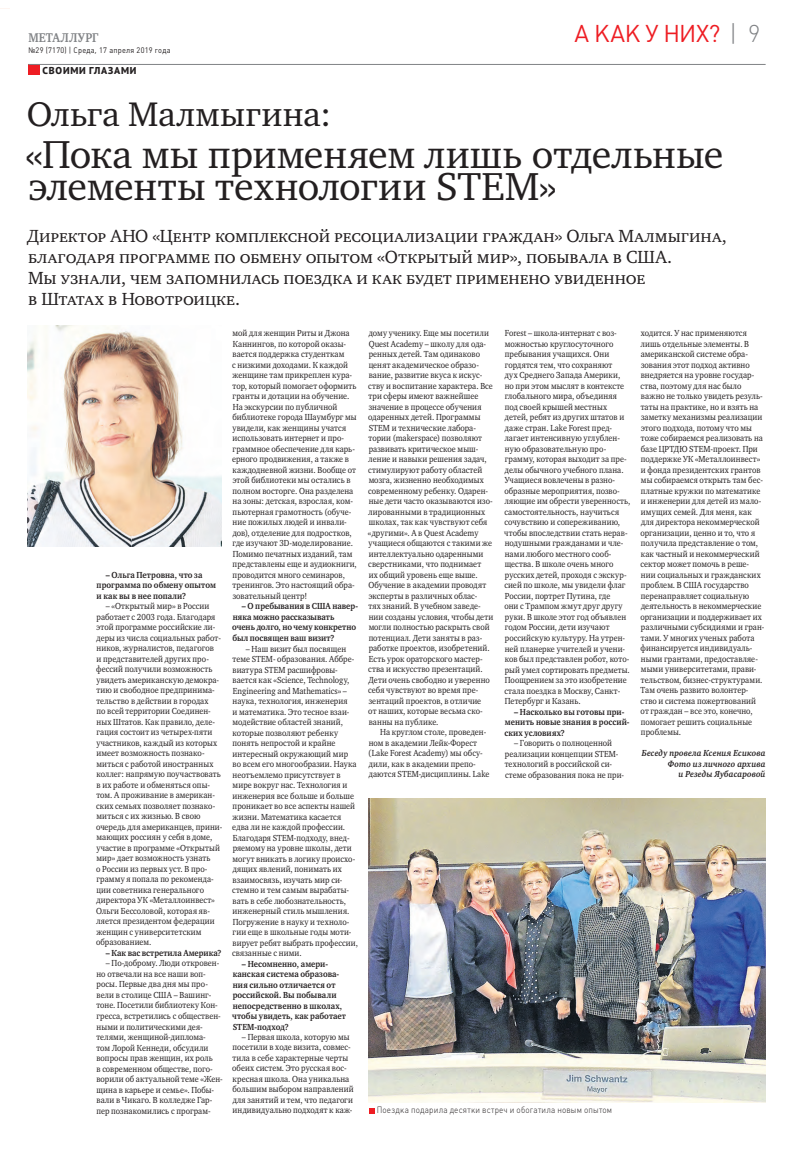
<style>
.page{position:relative;width:794px;height:1157px;background:#fff}
.page>*{position:absolute;margin:0;border:0;box-sizing:border-box;transform-origin:0 0}
.t1{font:40px/31.5px "Charter C";color:#231f20}
.t2{font:35px "Charter C";letter-spacing:.005em;color:#231f20}
.t3{font:24px "Plumb";letter-spacing:-.015em;color:#ee1d23}
.t4{font:18px/21px "Charter SCC";letter-spacing:-.005em;color:#231f20}
.t5{font:700 13px "Charter C";letter-spacing:.025em;color:#808285;scale:.9 1}
.t6{font:800 10px "PT Sans Pro";letter-spacing:.08em;color:#231f20}
.t7{font:9px/10.5px "Charter C";letter-spacing:.01em;color:#231f20;scale:.9 1}
.t8{font:700 9px/10.5px "Charter C";letter-spacing:.005em;color:#231f20;scale:.9 1}
.t9{font:italic 700 9px/10.5px "Charter C";letter-spacing:.015em;color:#231f20;text-align:right;scale:.91 1}
.t10{font:300 9px "Plumb";letter-spacing:.02em;color:#231f20;scale:.9 1}
.t11{font:8px "Plumb";letter-spacing:.03em;color:#231f20;scale:.92 1}
.s1{font-weight:300;color:#808285}
</style>
<div class="page">
<div style="left:28px;top:65px;width:11px;height:10px;background:#ee1d23"></div>
<hr style="left:28px;top:64px;width:737px;height:1px;background:#808285">
<img style="left:369px;top:798px;width:396px;height:304px">
<img style="left:28px;top:325px;width:193px;height:221px">
<svg style="left:369px;top:1108px;width:5px;height:5px"></svg>
<h3 class="t5" style="left:28px;top:30px;width:80px">МЕТАЛЛУРГ</h3>
<h3 class="t3" style="left:574px;top:20px;width:187px">А КАК У НИХ? <span class="s1">| 9</span></h3>
<p class="t11" style="left:28px;top:45px;width:156px">№29 (7170) | Среда, 17 апреля 2019 года</p>
<p class="t6" style="left:42px;top:64px;width:95px">СВОИМИ ГЛАЗАМИ</p>
<h2 class="t2" style="left:27px;top:100px;width:306px">Ольга Малмыгина:</h2>
<h1 class="t1" style="left:26px;top:142px;width:699px">«Пока мы применяем лишь отдельные элементы технологии STEM»</h1>
<p class="t4" style="left:27px;top:227px;width:701px">Директор АНО «Центр комплексной ресоциализации граждан» Ольга Малмыгина, благодаря программе по обмену опытом «Открытый мир», побывала в США.<br>Мы узнали, чем запомнилась поездка и как будет применено увиденное<br>в Штатах в Новотроицке.</p>
<p class="t8" style="left:97px;top:569px;width:134px;text-indent:9px">– Ольга Петровна, что за программа по обмену опытом и как вы в нее попали?</p>
<p class="t7" style="left:96px;top:601px;width:142px;text-indent:10px">– «Открытый мир» в России работает с 2003 года. Благодаря этой программе российские ли&shy;деры из числа социальных работ&shy;ников, журналистов, педагогов<br>и представителей других про&shy;фессий получили возможность увидеть американскую демокра&shy;тию и свободное предпринима&shy;тельство в действии в городах<br>по всей территории Соединен&shy;ных Штатов. Как правило, деле&shy;гация состоит из четырех-пяти участников, каждый из которых имеет возможность познако&shy;миться с работой иностранных коллег: напрямую поучаствовать в их работе и обменяться опы&shy;том. А проживание в американ&shy;ских семьях позволяет познако&shy;миться с их жизнью. В свою очередь для американцев, прини&shy;мающих россиян у себя в доме, участие в программе «Открытый мир» дает возможность узнать<br>о России из первых уст. В про&shy;грамму я попала по рекоменда&shy;ции советника генерального директора УК «Металлоинвест»<br>Ольги Бессоловой, которая яв&shy;ляется президентом федерации женщин с университетским образованием.</p>
<p class="t8" style="left:106px;top:947px;width:130px">– Как вас встретила Америка?</p>
<p class="t7" style="left:96px;top:959px;width:142px;text-indent:9px">– По-доброму. Люди откровен&shy;но отвечали на все наши воп&shy;росы. Первые два дня мы про&shy;вели в столице США – Вашинг&shy;тоне. Посетили библиотеку Кон&shy;гресса, встретились с обществен&shy;ными и политическими дея&shy;телями, женщиной-диплома-<br>том Лорой Кеннеди, обсудили вопросы прав женщин, их роль<br>в современном обществе, пого&shy;ворили об актуальной теме «Жен&shy;щина в карьере и семье». Побы&shy;вали в Чикаго. В колледже Гар&shy;пер познакомились с програм-</p>
<p class="t7" style="left:232px;top:329px;width:140px">мой для женщин Риты и Джона<br>Каннингов, по которой оказы&shy;вается поддержка студенткам<br>с низкими доходами. К каждой женщине там прикреплен кура&shy;тор, который помогает оформить гранты и дотации на обучение.<br>На экскурсии по публичной библиотеке города Шаумбург мы увидели, как женщины учатся использовать интернет и про&shy;граммное обеспечение для карь&shy;ерного продвижения, а также в каждодневной жизни. Вообще от этой библиотеки мы остались в полном восторге. Она разделена на зоны: детская, взрослая, ком&shy;пьютерная грамотность (обуче&shy;ние пожилых людей и инвали&shy;дов), отделение для подростков, где изучают 3D-моделирование.<br>Помимо печатных изданий, там представлены еще и аудиокниги, проводится много семинаров, тренингов. Это настоящий обра&shy;зовательный центр!</p>
<p class="t8" style="left:232px;top:601px;width:141px;text-indent:10px">– О пребывания в США навер&shy;няка можно рассказывать очень долго, но чему конкретно был посвящен ваш визит?</p>
<p class="t7" style="left:232px;top:644px;width:141px;text-indent:14px">– Наш визит был посвящен теме STEM- образования. Аббре&shy;виатура STEM расшифровы&shy;вается как «Science, Technology,<br>Engineering and Mathematics» – наука, технология, инженерия<br>и математика. Это тесное взаи&shy;модействие областей знаний, которые позволяют ребенку понять непростой и крайне интересный окружающий мир во всем его многообразии. Наука неотъемлемо присутствует в мире вокруг нас. Технология и инженерия все больше и больше проникает во все аспекты нашей жизни. Математика касается едва ли не каждой профессии.<br>Благодаря STEM-подходу, внед&shy;ряемому на уровне школы, дети могут вникать в логику происхо&shy;дящих явлений, понимать их взаимосвязь, изучать мир си&shy;стемно и тем самым вырабаты&shy;вать в себе любознательность, инженерный стиль мышления.<br>Погружение в науку и техноло&shy;гии еще в школьные годы моти&shy;вирует ребят выбрать профессии, связанные с ними.</p>
<p class="t8" style="left:232px;top:958px;width:128px;text-indent:10px">– Несомненно, амери&shy;канская система образова&shy;ния сильно отличается от российской. Вы побывали непосредственно в школах, чтобы увидеть, как работает<br>STEM-подход?</p>
<p class="t7" style="left:232px;top:1032px;width:136px;text-indent:10px">– Первая школа, которую мы посетили в ходе визита, совмес&shy;тила в себе характерные черты обеих систем. Это русская вос&shy;кресная школа. Она уникальна большим выбором направлений для занятий и тем, что педагоги индивидуально подходят к каж-</p>
<p class="t7" style="left:368px;top:328px;width:141px">дому ученику. Еще мы посетили<br>Quest Academy – школу для ода&shy;ренных детей. Там одинаково ценят академическое образо&shy;вание, развитие вкуса к искус&shy;ству и воспитание характера. Все три сферы имеют важнейшее значение в процессе обучения одаренных детей. Программы<br>STEM и технические лабора&shy;тории (makerspace) позволяют развивать критическое мыш&shy;ление и навыки решения задач, стимулируют работу областей мозга, жизненно необходимых современному ребенку. Одарен&shy;ные дети часто оказываются изо&shy;лированными в традиционных школах, так как чувствуют себя «другими». А в Quest Academy учащиеся общаются с такими же интеллектуально одаренными сверстниками, что поднимает<br>их общий уровень еще выше.<br>Обучение в академии проводят эксперты в различных облас-<br>тях знаний. В учебном заведе&shy;нии созданы условия, чтобы дети могли полностью раскрыть свой потенциал. Дети заняты в раз&shy;работке проектов, изобретений.<br>Есть урок ораторского мастер&shy;ства и искусство презентаций.<br>Дети очень свободно и уверенно себя чувствуют во время пре&shy;зентаций проектов, в отличие<br>от наших, которые весьма ско&shy;ванны на публике.</p>
<p class="t7" style="left:368px;top:728px;width:136px;text-indent:12px">На круглом столе, проведен&shy;ном в академии Лейк-Форест (Lake Forest Academy) мы обсу&shy;дили, как в академии препо&shy;даются STEM-дисциплины. Lake</p>
<p class="t7" style="left:504px;top:329px;width:142px">Forest – школа-интернат с воз&shy;можностью круглосуточного пребывания учащихся. Они гордятся тем, что сохраняют<br>дух Среднего Запада Америки, но при этом мыслят в контексте глобального мира, объединяя под своей крышей местных детей, ребят из других штатов и даже стран. Lake Forest пред&shy;лагает интенсивную углублен&shy;ную образовательную про&shy;грамму, которая выходит за пре&shy;делы обычного учебного плана.<br>Учащиеся вовлечены в разно&shy;образные мероприятия, позво&shy;ляющие им обрести уверенность, самостоятельность, научиться сочувствию и сопереживанию, чтобы впоследствии стать нерав&shy;нодушными гражданами и чле&shy;нами любого местного сооб&shy;щества. В школе очень много русских детей, проходя с экскур&shy;сией по школе, мы увидели флаг<br>России, портрет Путина, где<br>они с Трампом жмут друг другу руки. В школе этот год объявлен годом России, дети изучают российскую культуру. На утрен&shy;ней планерке учителей и учени&shy;ков был представлен робот, кото&shy;рый умел сортировать предметы.<br>Поощрением за это изобретение стала поездка в Москву, Санкт-<br>Петербург и Казань.</p>
<p class="t8" style="left:504px;top:706px;width:141px;text-indent:10px">– Насколько вы готовы при&shy;менить новые знания в россий&shy;ских условиях?</p>
<p class="t7" style="left:505px;top:738px;width:134px;text-indent:9px">– Говорить о полноценной реализации концепции STEM&shy;технологий в российской си&shy;cтеме образования пока не при-</p>
<p class="t10" style="left:377px;top:1105px;width:263px">Поездка подарила десятки встреч и обогатила новым опытом</p>
<p class="t7" style="left:640px;top:329px;width:139px">ходится. У нас применяются лишь отдельные элементы. В американской системе обра&shy;зования этот подход активно внедряется на уровне государ&shy;ства, поэтому для нас было важно не только увидеть резуль&shy;таты на практике, но и взять на заметку механизмы реализации этого подхода, потому что мы тоже собираемся реализовать на базе ЦРТДЮ STEM-проект. При поддержке УК «Металлоинвест» и фонда президентcких грантов мы собираемся открыть там бес&shy;платные кружки по математике и инженерии для детей из мало&shy;имущих семей. Для меня, как для директора некоммерческой организации, ценно и то, что я получила представление о том, как частный и некоммерческий сектор может помочь в реше&shy;нии социальных и гражданских проблем. В США государство перенаправляет социальную деятельность в некоммерческие организации и поддерживает их различными субсидиями и гран&shy;тами. У многих ученых работа финансируется индивидуаль&shy;ными грантами, предоставляе&shy;мыми университетами, прави&shy;тельством, бизнес-структурами.<br>Там очень развито волонтер&shy;ство и система пожертвований от граждан – все это, конечно, помогает решить социальные проблемы.</p>
<p class="t9" style="left:642px;top:748px;width:137px">Беседу провела Ксения Есикова<br>Фото из личного архива<br>и Резеды Яубасаровой</p>
</div>
